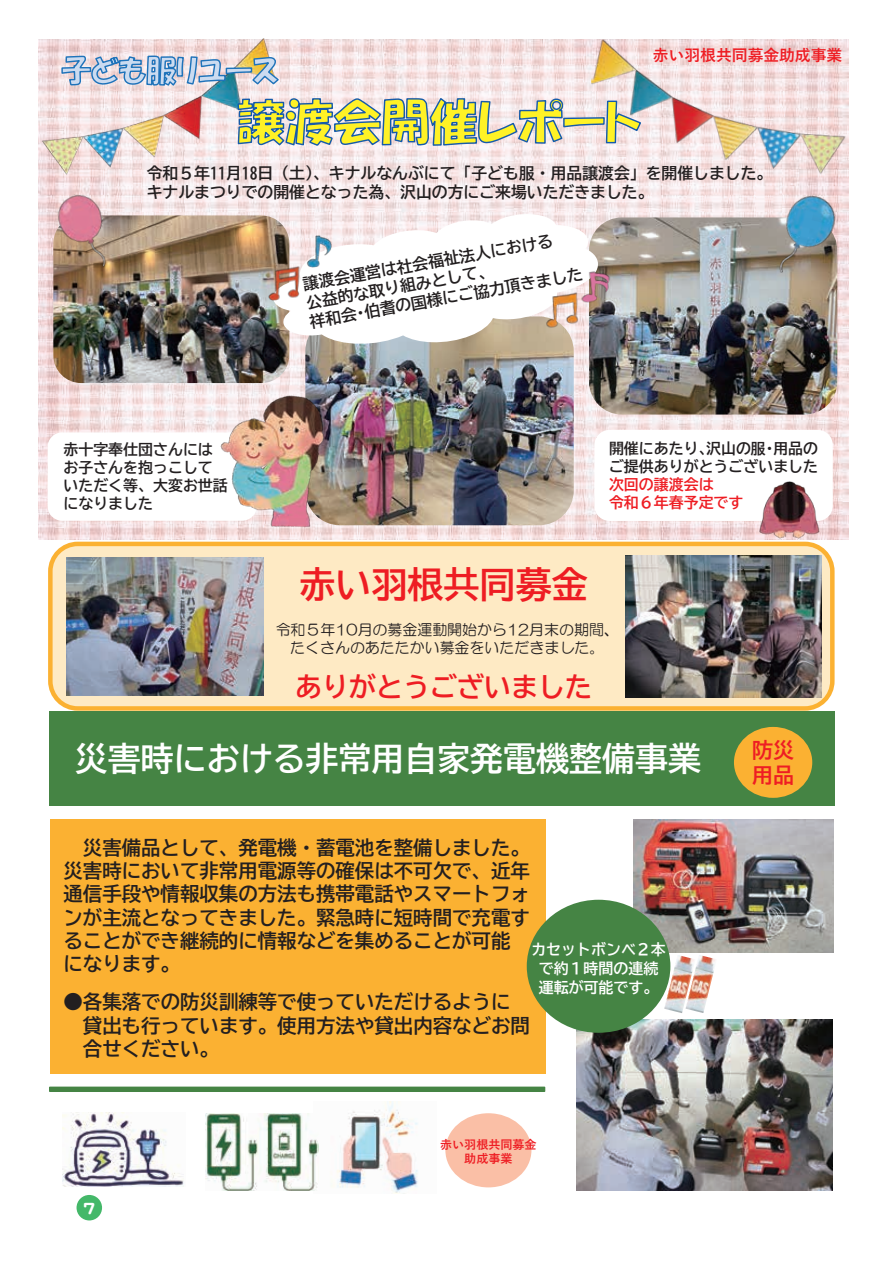
<style>
.page{position:relative;width:893px;height:1263px;background:#fff}
.page>*{position:absolute;margin:0;border:0;box-sizing:border-box;transform-origin:0 0}
.t1{font:36px "BIZ UD Gothic B";color:#ee1d23}
.t2{font:33px "BIZ UD Gothic B";color:#fff}
.t3{font:27px "BIZ UD Gothic B";color:#ee1d23}
.t4{font:21px "BIZ UD Gothic B";color:#ee1d23}
.t5{font:19.5px/23.2px "BIZ UD Gothic B";color:#231f20}
.t6{font:16.95px "DF Maru Gothic Pro 5 W9";color:#fff}
.t7{font:15.9px/19px "BIZ UD Gothic B";color:#231f20}
.t8{font:700 15.9px "Yu Go";color:#ee1d23}
.t9{font:15px/18px "BIZ UD Gothic B";color:#231f20}
.t10{font:15px/18px "HG Maru Gothic MPRO";color:#231f20;text-align:center}
.t11{font:15px/19.2px "BIZ UD Gothic B";color:#fff;text-align:center}
.t12{font:15px/18px "BIZ UD Gothic B";color:#ee1d23}
.t13{font:700 12px/14.4px "Yu Go";color:#ee1d23;text-align:center}
</style>
<div class="page">
<img style="left:39px;top:40px;width:810px;height:499px">
<img style="left:53px;top:215px;width:236px;height:168px">
<img style="left:305px;top:347px;width:269px;height:178px">
<img style="left:589px;top:217px;width:248px;height:198px">
<img style="left:634px;top:819px;width:199px;height:133px">
<img style="left:39px;top:39px;width:235px;height:137px">
<img style="left:589px;top:39px;width:260px;height:148px">
<div style="left:77px;top:1195px;width:25px;height:25px;background:#44b869;border-radius:50%"></div>
<div style="left:50px;top:819px;width:495px;height:255px;background:#fbb132"></div>
<div style="left:50px;top:544px;width:782px;height:164px;background:#feeac4;border-radius:27px"></div>
<div style="left:48px;top:542px;width:787px;height:169px;border:4px solid #fbb132;border-radius:27px"></div>
<svg style="left:61px;top:55px;width:219px;height:33px;background:#b1c1d2"></svg>
<svg style="left:237px;top:97px;width:405px;height:50px;background:#cacd94"></svg>
<div style="left:49px;top:1086px;width:496px;height:6px;background:#458444"></div>
<div style="left:49px;top:711px;width:786px;height:95px;background:#458444"></div>
<div style="left:734px;top:727px;width:78px;height:71px;background:#fbb132;border-radius:50%"></div>
<img style="left:576px;top:1020px;width:256px;height:170px">
<div style="left:445px;top:1113px;width:86px;height:74px;background:#fabfa6;border-radius:50%"></div>
<svg style="left:269px;top:211px;width:335px;height:136px"></svg>
<div style="left:48px;top:432px;width:209px;height:89px;background:#fff;border-radius:15px"></div>
<div style="left:594px;top:430px;width:239px;height:91px;background:#fff;border-radius:15px"></div>
<div style="left:527px;top:900px;width:143px;height:133px;background:#458444;border-radius:50%"></div>
<img style="left:63px;top:1113px;width:121px;height:74px">
<img style="left:318px;top:1101px;width:100px;height:92px">
<img style="left:206px;top:1114px;width:112px;height:77px">
<img style="left:53px;top:190px;width:63px;height:84px">
<img style="left:767px;top:188px;width:74px;height:96px">
<img style="left:758px;top:481px;width:63px;height:62px">
<img style="left:220px;top:394px;width:106px;height:134px">
<img style="left:543px;top:290px;width:43px;height:42px">
<img style="left:576px;top:267px;width:40px;height:40px">
<img style="left:267px;top:265px;width:37px;height:40px">
<img style="left:301px;top:233px;width:36px;height:36px">
<img style="left:664px;top:955px;width:21px;height:58px">
<img style="left:685px;top:955px;width:30px;height:58px">
<img style="left:67px;top:557px;width:196px;height:139px">
<img style="left:625px;top:556px;width:197px;height:141px">
<svg style="left:309px;top:306px;width:54px;height:23px"></svg>
<p class="t8" style="left:653px;top:46px;width:191px">赤い羽根共同募金助成事業</p>
<p class="t7" style="left:147px;top:164px;width:627px">令和５年11月18日（土）、キナルなんぶにて「子ども服・用品譲渡会」を開催しました。キナルまつりでの開催となった為、沢山の方にご来場いただきました。</p>
<p class="t7" style="left:302px;top:275px;width:255px;rotate:-10deg">譲渡会運営は社会福祉法人における公益的な取り組みとして、</p>
<p class="t7" style="left:363px;top:303px;width:223px;rotate:-10deg">伯耆の国様にご協力頂きました</p>
<p class="t9" style="left:609px;top:439px;width:211px">開催にあたり、<br>ご提供ありがとうございました</p>
<p class="t12" style="left:609px;top:475px;width:136px">次回の譲渡会は<br>令和６年春予定です</p>
<p class="t9" style="left:706px;top:439px;width:61px">沢山の服</p>
<p class="t9" style="left:63px;top:441px;width:166px">赤十字奉仕団さんにはお子さんを抱っこしていただく等、大変お世話になりました</p>
<p class="t9" style="left:773px;top:439px;width:46px">用品の</p>
<p class="t9" style="left:762px;top:439px;width:16px">・</p>
<h1 class="t1" style="left:299px;top:566px;width:290px">赤い羽根共同募金</h1>
<p class="t10" style="left:276px;top:621px;width:345px">令和５年10月の募金運動開始から12月末の期間、たくさんのあたたかい募金をいただきました。</p>
<h3 class="t3" style="left:295px;top:673px;width:299px">ありがとうございました</h3>
<h2 class="t2" style="left:75px;top:742px;width:628px">災害時における非常用自家発電機整備事業</h2>
<p class="t5" style="left:63px;top:835px;width:468px">　災害備品として、発電機・蓄電池を整備しました。災害時において非常用電源等の確保は不可欠で、近年通信手段や情報収集の方法も携帯電話やスマートフォンが主流となってきました。緊急時に短時間で充電することができ継続的に情報などを集めることが可能になります。</p>
<p class="t5" style="left:63px;top:990px;width:468px">●各集落での防災訓練等で使っていただけるように　貸出も行っています。使用方法や貸出内容などお問　合せください。</p>
<p class="t11" style="left:531px;top:939px;width:136px">カセットボンベ２本で約１時間の連続運転が可能です。</p>
<p class="t6" style="left:83px;top:1198px;width:14px">7</p>
<p class="t13" style="left:440px;top:1137px;width:98px">赤い羽根共同募金助成事業</p>
<p class="t4" style="left:752px;top:739px;width:44px">防災</p>
<p class="t4" style="left:752px;top:764px;width:44px">用品</p>
</div>
